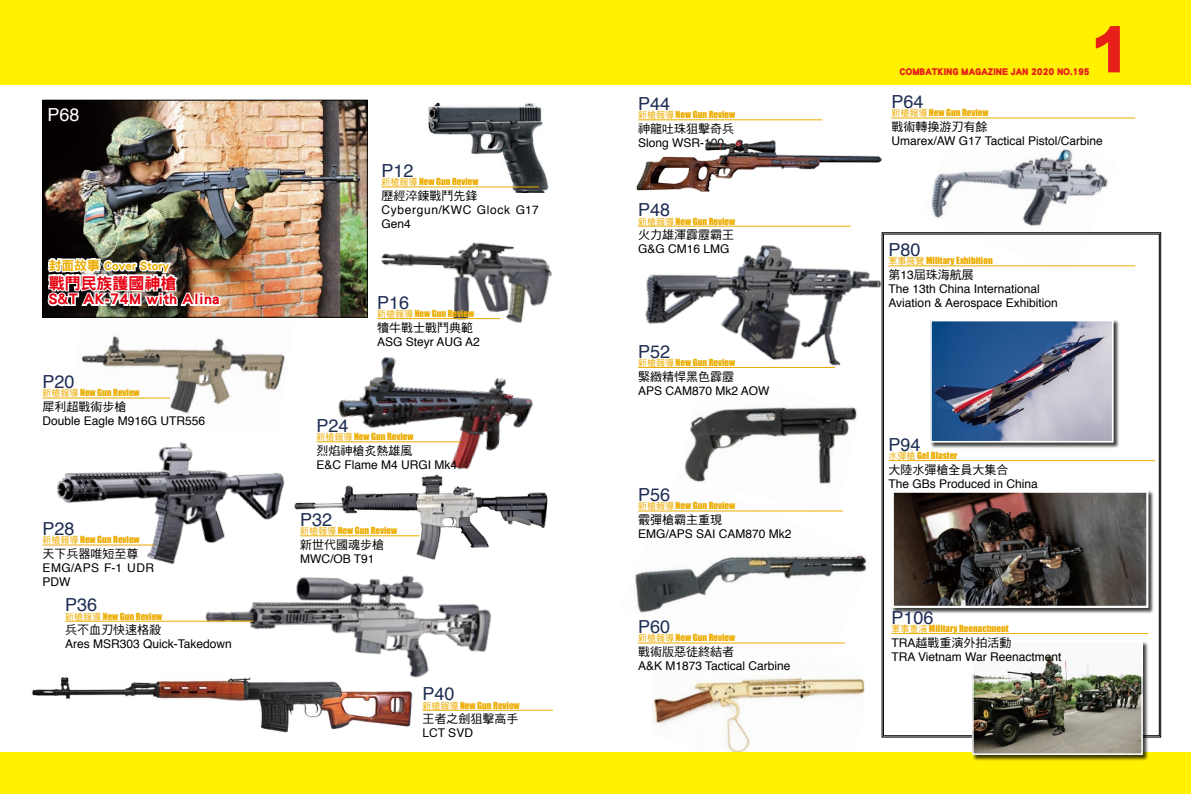
<style>
.page{position:relative;width:1191px;height:794px;background:#fff}
.page>*{position:absolute;margin:0;border:0;box-sizing:border-box;transform-origin:0 0}
.t1{font:900 63.6px "Arial";color:#e71f19;scale:.92 1}
.t2{font:18px "Helvetica";color:#1e2e53}
.t3{font:18px "Helvetica";color:#fff}
.t4{font:15.9px/15.9px "DF Hei Std W9";color:#e60012}
.t5{font:12.7px "DF Hei Std W9";color:#ecac00}
.t6{font:12px/14px "Helvetica";color:#000}
.t7{font:12px "DF Hei Std W5";color:#000}
.t8{font:12px/14px "Helvetica";letter-spacing:.06em;color:#000}
.t9{font:12px/14px "Helvetica";letter-spacing:.04em;color:#000}
.t10{font:10px "DF Hei Std W12";letter-spacing:-.025em;color:#e71f19;scale:.92 1}
.t11{font:9px "Impact";color:#ecac00}
.s1{font-family:"DF Hei Std W5"}
.s2{font-family:"Helvetica"}
</style>
<div class="page">
<img style="left:635px;top:511px;width:232px;height:181px">
<img style="left:652px;top:629px;width:212px;height:123px">
<img style="left:66px;top:317px;width:224px;height:97px">
<img style="left:377px;top:242px;width:175px;height:81px">
<img style="left:316px;top:356px;width:217px;height:113px">
<img style="left:42px;top:442px;width:243px;height:123px">
<div style="left:0;top:0;width:1191px;height:84px;background:#fff100"></div>
<div style="left:0;top:752px;width:1191px;height:42px;background:#fff100"></div>
<img style="left:45px;top:102px;width:321px;height:213px">
<div style="left:43px;top:100px;width:325px;height:217px;border:1px solid #000"></div>
<img style="left:46px;top:256px;width:176px;height:54px">
<hr style="left:377px;top:318px;width:123px;height:1px;background:#ecac00">
<hr style="left:638px;top:119px;width:184px;height:1px;background:#ecac00">
<img style="left:427px;top:102px;width:121px;height:91px">
<img style="left:636px;top:139px;width:246px;height:53px">
<img style="left:931px;top:149px;width:177px;height:77px">
<img style="left:638px;top:225px;width:243px;height:143px">
<img style="left:677px;top:407px;width:183px;height:105px">
<img style="left:294px;top:469px;width:254px;height:91px">
<img style="left:32px;top:677px;width:381px;height:56px">
<img style="left:203px;top:575px;width:289px;height:117px">
<hr style="left:638px;top:226px;width:212px;height:1px;background:#ecac00">
<hr style="left:65px;top:621px;width:188px;height:1px;background:#ecac00">
<hr style="left:43px;top:398px;width:127px;height:1px;background:#ecac00">
<hr style="left:300px;top:535px;width:120px;height:1px;background:#ecac00">
<hr style="left:381px;top:187px;width:158px;height:1px;background:#ecac00">
<hr style="left:43px;top:545px;width:111px;height:1px;background:#ecac00">
<hr style="left:316px;top:441px;width:144px;height:1px;background:#ecac00">
<hr style="left:422px;top:710px;width:131px;height:1px;background:#ecac00">
<hr style="left:638px;top:367px;width:197px;height:1px;background:#ecac00">
<svg style="left:881px;top:232px;width:280px;height:505px"></svg>
<hr style="left:638px;top:510px;width:205px;height:1px;background:#ecac00">
<hr style="left:638px;top:642px;width:207px;height:1px;background:#ecac00">
<hr style="left:891px;top:118px;width:244px;height:1px;background:#ecac00">
<div style="left:930px;top:319px;width:189px;height:129px;background:#000;opacity:.75"></div>
<img style="left:933px;top:323px;width:177px;height:116px">
<div style="left:930px;top:320px;width:183px;height:122px;border:2px solid #fff"></div>
<div style="left:891px;top:490px;width:263px;height:124px;background:#000;opacity:.75"></div>
<img style="left:894px;top:493px;width:251px;height:112px">
<div style="left:891px;top:490px;width:257px;height:118px;border:2px solid #fff"></div>
<div style="left:972px;top:641px;width:176px;height:119px;background:#000;opacity:.75"></div>
<img style="left:974px;top:643px;width:166px;height:110px">
<div style="left:972px;top:641px;width:170px;height:114px;border:1px solid #fff"></div>
<hr style="left:891px;top:633px;width:257px;height:1px;background:#ecac00">
<h2 class="t3" style="left:47px;top:101px;width:34px">P68</h2>
<p class="t5" style="left:49px;top:258px;width:122px">封面故事 Cover Story</p>
<h3 class="t4" style="left:49px;top:275px;width:172px">戰鬥民族護國神槍<br>S&amp;T AK-74M with Alina</h3>
<h2 class="t2" style="left:43px;top:368px;width:34px">P20</h2>
<p class="t11" style="left:43px;top:386px;width:99px"><span class="s1">新槍報導</span> New Gun Review</p>
<p class="t7" style="left:43px;top:400px;width:85px">犀利超戰術步槍</p>
<p class="t6" style="left:43px;top:414px;width:164px">Double Eagle M916G UTR556</p>
<h2 class="t2" style="left:43px;top:515px;width:34px">P28</h2>
<p class="t11" style="left:43px;top:533px;width:99px"><span class="s1">新槍報導</span> New Gun Review</p>
<p class="t7" style="left:43px;top:547px;width:97px">天下兵器唯短至尊</p>
<p class="t9" style="left:43px;top:561px;width:113px">EMG/APS F-1 UDR<br>PDW</p>
<h2 class="t2" style="left:65px;top:591px;width:34px">P36</h2>
<p class="t11" style="left:65px;top:609px;width:99px"><span class="s1">新槍報導</span> New Gun Review</p>
<p class="t7" style="left:65px;top:623px;width:98px">兵不血刃快速格殺</p>
<p class="t6" style="left:65px;top:637px;width:168px">Ares MSR303 Quick-Takedown</p>
<h2 class="t2" style="left:381px;top:157px;width:34px">P12</h2>
<p class="t11" style="left:381px;top:175px;width:99px"><span class="s1">新槍報導</span> New Gun Review</p>
<p class="t7" style="left:381px;top:189px;width:97px">歷經淬鍊戰鬥先鋒</p>
<p class="t8" style="left:381px;top:203px;width:159px">Cybergun/KWC Glock G17<br>Gen4</p>
<h2 class="t2" style="left:377px;top:288px;width:34px">P16</h2>
<p class="t11" style="left:377px;top:306px;width:99px"><span class="s1">新槍報導</span> New Gun Review</p>
<p class="t7" style="left:377px;top:321px;width:97px">犢牛戰士戰鬥典範</p>
<p class="t6" style="left:377px;top:335px;width:104px">ASG Steyr AUG A2</p>
<h2 class="t2" style="left:316px;top:412px;width:34px">P24</h2>
<p class="t11" style="left:316px;top:430px;width:99px"><span class="s1">新槍報導</span> New Gun Review</p>
<p class="t7" style="left:316px;top:444px;width:97px">烈焰神槍炙熱雄風</p>
<p class="t6" style="left:316px;top:458px;width:142px">E&amp;C Flame M4 URGI Mk4</p>
<h2 class="t2" style="left:300px;top:506px;width:34px">P32</h2>
<p class="t11" style="left:300px;top:524px;width:99px"><span class="s1">新槍報導</span> New Gun Review</p>
<p class="t7" style="left:300px;top:538px;width:85px">新世代國魂步槍</p>
<p class="t6" style="left:300px;top:552px;width:76px">MWC/OB T91</p>
<h2 class="t2" style="left:422px;top:680px;width:34px">P40</h2>
<p class="t11" style="left:422px;top:698px;width:99px"><span class="s1">新槍報導</span> New Gun Review</p>
<p class="t7" style="left:422px;top:712px;width:97px">王者之劍狙擊高手</p>
<p class="t6" style="left:422px;top:726px;width:52px">LCT SVD</p>
<h2 class="t2" style="left:638px;top:90px;width:34px">P44</h2>
<p class="t11" style="left:638px;top:108px;width:99px"><span class="s1">新槍報導</span> New Gun Review</p>
<p class="t7" style="left:638px;top:122px;width:97px">神龍吐珠狙擊奇兵</p>
<p class="t6" style="left:638px;top:136px;width:88px">Slong WSR-100</p>
<h1 class="t1" style="left:1091px;top:14px;width:44px">1</h1>
<p class="t10" style="left:899px;top:66px;width:208px">COMBATKING MAGAZINE JAN 2020 NO.195</p>
<h2 class="t2" style="left:891px;top:88px;width:34px">P64</h2>
<p class="t11" style="left:891px;top:106px;width:99px"><span class="s1">新槍報導</span> New Gun Review</p>
<p class="t7" style="left:891px;top:120px;width:97px">戰術轉換游刃有餘</p>
<p class="t6" style="left:891px;top:134px;width:213px">Umarex/AW G17 Tactical Pistol/Carbine</p>
<h2 class="t2" style="left:638px;top:196px;width:34px">P48</h2>
<p class="t11" style="left:638px;top:214px;width:99px"><span class="s1">新槍報導</span> New Gun Review</p>
<p class="t7" style="left:638px;top:228px;width:97px">火力雄渾霹靂霸王</p>
<p class="t6" style="left:638px;top:242px;width:93px">G&amp;G CM16 LMG</p>
<h2 class="t2" style="left:888px;top:236px;width:34px">P80</h2>
<p class="t11" style="left:888px;top:254px;width:106px"><span class="s1">軍事展覽</span> Military Exhibition</p>
<p class="t7" style="left:888px;top:268px;width:87px">第<span class="s2">13</span>屆珠海航展</p>
<p class="t6" style="left:888px;top:282px;width:171px">The 13th China International<br>Aviation &amp; Aerospace Exhibition</p>
<h2 class="t2" style="left:638px;top:337px;width:34px">P52</h2>
<p class="t11" style="left:638px;top:355px;width:99px"><span class="s1">新槍報導</span> New Gun Review</p>
<p class="t7" style="left:638px;top:370px;width:97px">緊緻精悍黑色霹靂</p>
<p class="t6" style="left:638px;top:384px;width:133px">APS CAM870 Mk2 AOW</p>
<h2 class="t2" style="left:638px;top:481px;width:34px">P56</h2>
<p class="t11" style="left:638px;top:499px;width:99px"><span class="s1">新槍報導</span> New Gun Review</p>
<p class="t7" style="left:638px;top:513px;width:85px">霰彈槍霸主重現</p>
<p class="t6" style="left:638px;top:527px;width:155px">EMG/APS SAI CAM870 Mk2</p>
<h2 class="t2" style="left:638px;top:613px;width:34px">P60</h2>
<p class="t11" style="left:638px;top:631px;width:99px"><span class="s1">新槍報導</span> New Gun Review</p>
<p class="t7" style="left:638px;top:645px;width:97px">戰術版惡徒終結者</p>
<p class="t6" style="left:638px;top:659px;width:154px">A&amp;K M1873 Tactical Carbine</p>
<h2 class="t2" style="left:888px;top:430px;width:34px">P94</h2>
<p class="t11" style="left:888px;top:448px;width:70px"><span class="s1">水彈槍</span> Gel Blaster</p>
<p class="t7" style="left:888px;top:463px;width:121px">大陸水彈槍全員大集合</p>
<p class="t6" style="left:888px;top:477px;width:151px">The GBs Produced in China</p>
<h2 class="t2" style="left:891px;top:603px;width:44px">P106</h2>
<p class="t11" style="left:891px;top:621px;width:119px"><span class="s1">軍事重演</span> Military Reenactment</p>
<p class="t7" style="left:891px;top:636px;width:121px"><span class="s2">TRA</span>越戰重演外拍活動</p>
<p class="t6" style="left:891px;top:650px;width:172px">TRA Vietnam War Reenactment</p>
</div>
